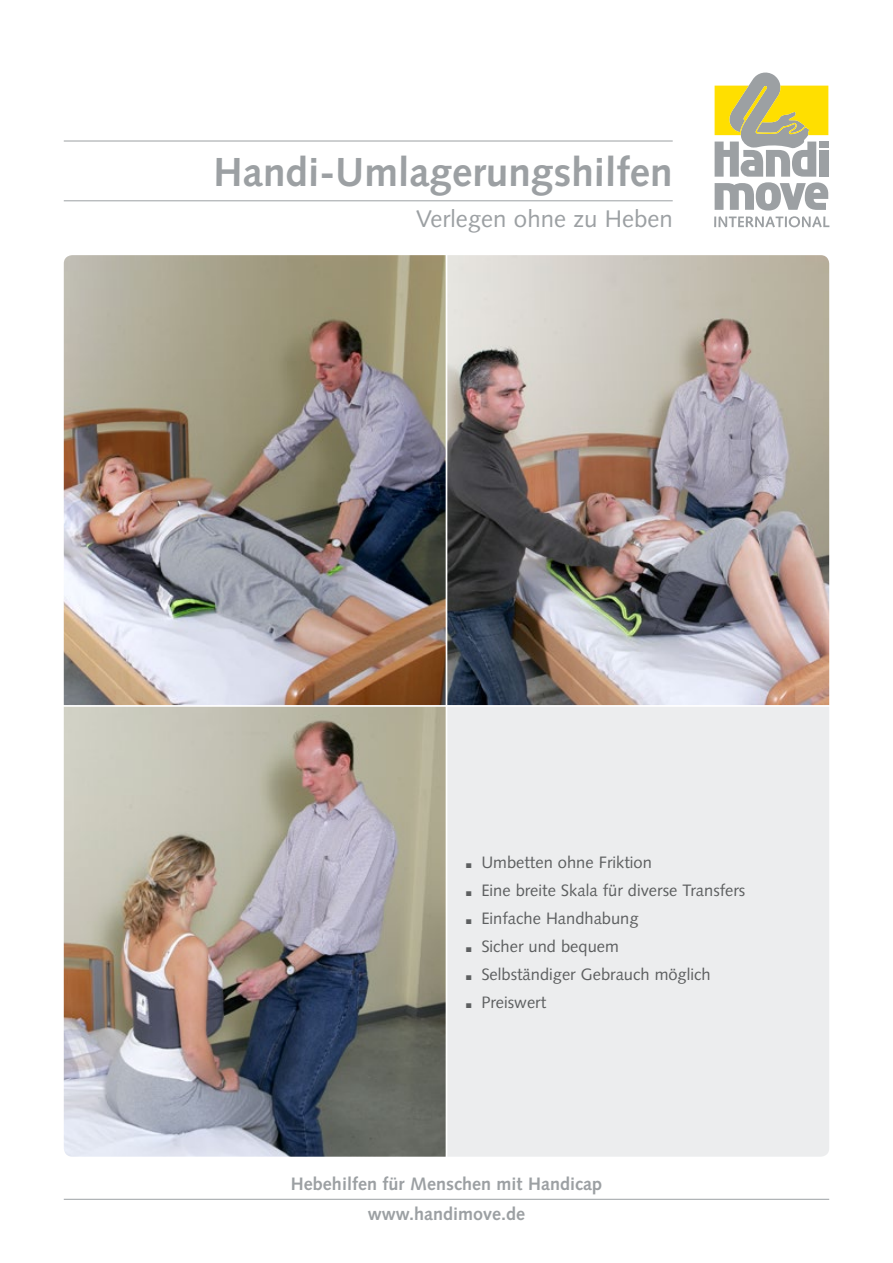
<style>
.page{position:relative;width:893px;height:1263px;background:#fff}
.page>*{position:absolute;margin:0;border:0;box-sizing:border-box;transform-origin:0 0}
.t1{font:700 40.5px "Syntax";color:#9ca0a3}
.t2{font:24px "Syntax";color:#9ca0a3}
.t3{font:700 18px/30px "Syntax";color:#9ca0a3;text-align:center}
.t4{font:16.5px/28px "Syntax";color:#5d5f60}
.s1{font-weight:900;font-size:27px}
</style>
<div class="page">
<svg style="left:714px;top:72px;width:115px;height:155px"></svg>
<img style="left:64px;top:255px;width:765px;height:450px">
<img style="left:64px;top:707px;width:382px;height:450px">
<div style="left:447px;top:707px;width:382px;height:450px;background:#ecedee"></div>
<hr style="left:64px;top:1199px;width:765px;height:1px;background:#9ca0a3">
<hr style="left:64px;top:141px;width:609px;height:1px;background:#9ca0a3">
<hr style="left:64px;top:200px;width:609px;height:1px;background:#9ca0a3">
<h1 class="t1" style="left:214px;top:149px;width:461px">Handi-Umlagerungshilfen</h1>
<h2 class="t2" style="left:416px;top:204px;width:258px">Verlegen ohne zu Heben</h2>
<p class="t4" style="left:464px;top:848px;width:283px"><span class="s1">.</span> Umbetten ohne Friktion<br><span class="s1">.</span> Eine breite Skala für diverse Transfers <span class="s1">.</span> Einfache Handhabung<br><span class="s1">.</span> Sicher und bequem<br><span class="s1">.</span> Selbständiger Gebrauch möglich<br><span class="s1">.</span> Preiswert</p>
<p class="t3" style="left:291px;top:1169px;width:313px">Hebehilfen für Menschen mit Handicap www.handimove.de</p>
</div>
